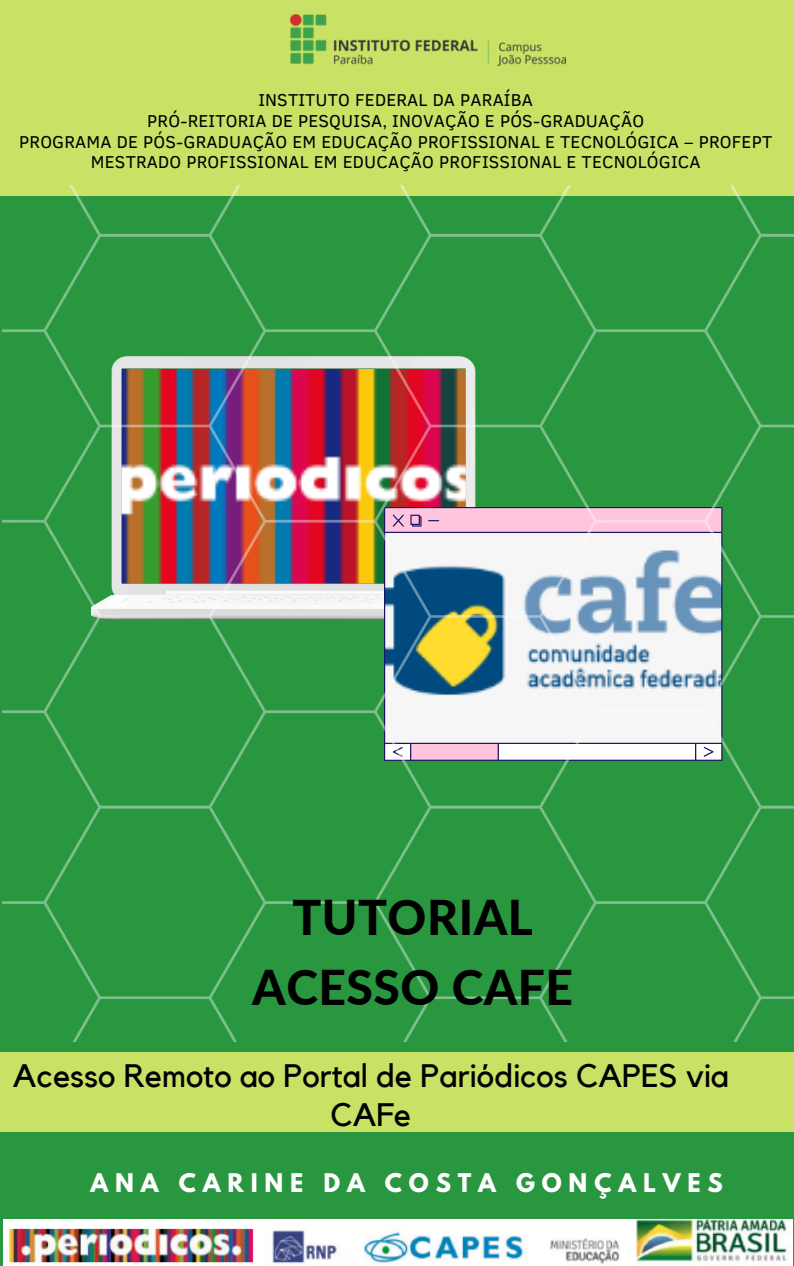
<style>
.page{position:relative;width:794px;height:1266px;background:#fff}
.page>*{position:absolute;margin:0;border:0;box-sizing:border-box;transform-origin:0 0}
.t1{font:800 47.92px/69.2px "Lato";letter-spacing:.01em;color:#000;text-align:center}
.t2{font:32.4px/38.8px "Kollektif";color:#000;text-align:center}
.t3{font:700 22.8px "League Spartan";letter-spacing:.3em;color:#fff}
.t4{font:17.62px "Clear Sans";letter-spacing:.01em;color:#000}
</style>
<div class="page">
<div style="left:0;top:0;width:793px;height:1266px;background:#299740"></div>
<div style="left:0;top:0;width:793px;height:195px;background:#c9e265"></div>
<img style="left:290px;top:14px;width:274px;height:52px">
<img style="left:3px;top:1219px;width:789px;height:46px">
<div style="left:0;top:1052px;width:793px;height:80px;background:#c9e265"></div>
<img style="left:3px;top:185px;width:790px;height:856px">
<p class="t4" style="left:258px;top:87px;width:276px">INSTITUTO FEDERAL DA PARAÍBA</p>
<h1 class="t4" style="left:147px;top:108px;width:498px">PRÓ-REITORIA DE PESQUISA, INOVAÇÃO E PÓS-GRADUAÇÃO</h1>
<h2 class="t4" style="left:19px;top:129px;width:754px">PROGRAMA DE PÓS-GRADUAÇÃO EM EDUCAÇÃO PROFISSIONAL E TECNOLÓGICA – PROFEPT</h2>
<h3 class="t4" style="left:91px;top:149px;width:610px">MESTRADO PROFISSIONAL EM EDUCAÇÃO PROFISSIONAL E TECNOLÓGICA</h3>
<p class="t1" style="left:252px;top:882px;width:322px">TUTORIAL<br>ACESSO CAFE</p>
<p class="t2" style="left:13px;top:1058px;width:717px">Acesso Remoto ao Portal de Pariódicos CAPES via<br>CAFe</p>
<p class="t3" style="left:90px;top:1171px;width:633px">ANA CARINE DA COSTA GONÇALVES</p>
</div>
